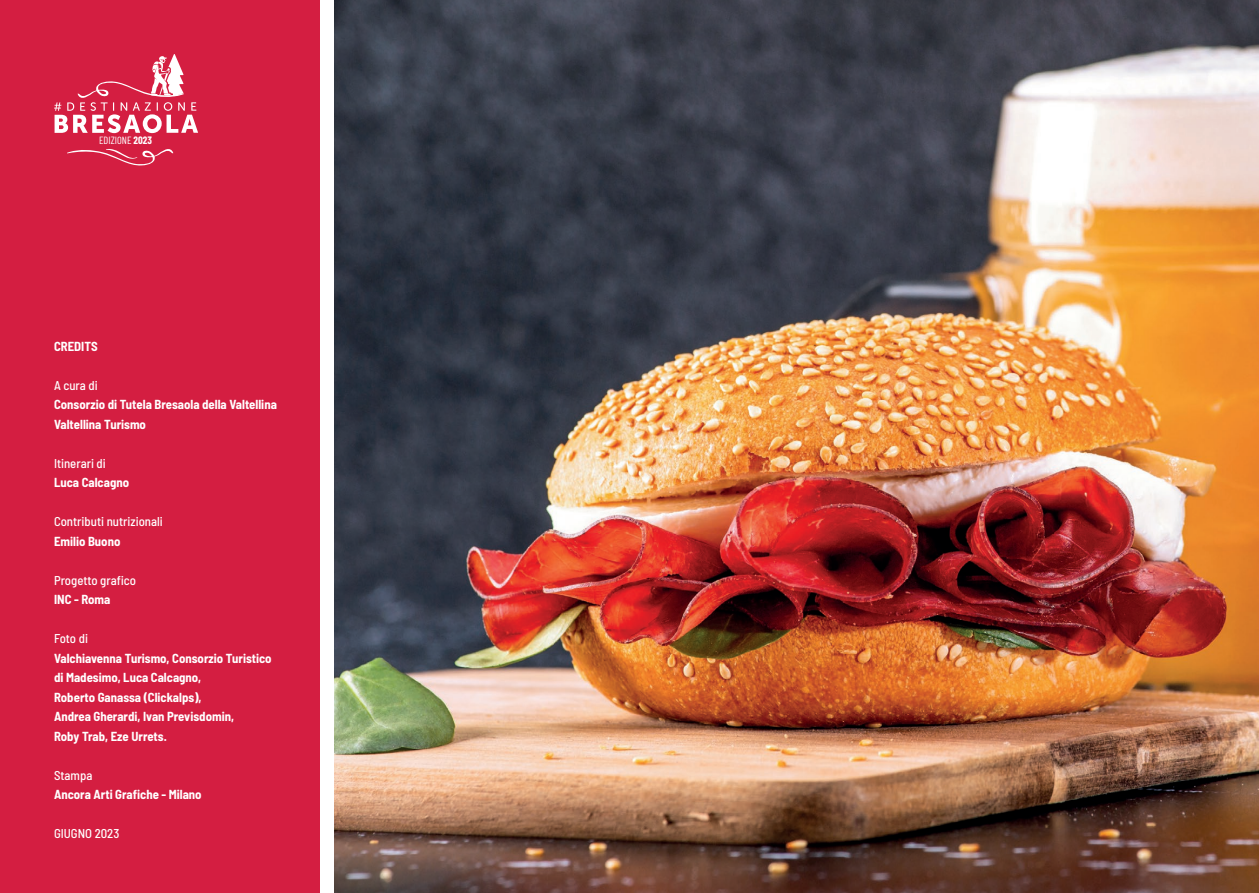
<style>
.page{position:relative;width:1259px;height:893px;background:#fff}
.page>*{position:absolute;margin:0;border:0;box-sizing:border-box;transform-origin:0 0}
.t1{font:700 semi-condensed 12.75px/19.5px "Barlow";color:#fff}
.t2{font:500 semi-condensed 12.75px "Barlow";color:#fff}
.t3{font:10.5px "Barlow Condensed";color:#fff}
.s1{font-weight:700}
</style>
<div class="page">
<img style="left:334px;top:0;width:925px;height:893px">
<div style="left:0;top:0;width:334px;height:893px;background:#d41e41"></div>
<div style="left:321px;top:0;width:13px;height:893px;background:#fff"></div>
<svg style="left:67px;top:149px;width:107px;height:17px"></svg>
<svg style="left:54px;top:54px;width:144px;height:79px"></svg>
<p class="t3" style="left:99px;top:133px;width:54px">EDIZIONE <span class="s1">2023</span></p>
<p class="t1" style="left:54px;top:336px;width:45px">CREDITS</p>
<p class="t2" style="left:54px;top:376px;width:45px">A cura di</p>
<p class="t1" style="left:54px;top:394px;width:224px">Consorzio di Tutela Bresaola della Valtellina</p>
<p class="t1" style="left:54px;top:414px;width:94px">Valtellina Turismo</p>
<p class="t2" style="left:54px;top:454px;width:53px">Itinerari di</p>
<p class="t1" style="left:54px;top:472px;width:77px">Luca Calcagno</p>
<p class="t2" style="left:54px;top:512px;width:110px">Contributi nutrizionali</p>
<p class="t1" style="left:54px;top:531px;width:68px">Emilio Buono</p>
<p class="t2" style="left:54px;top:571px;width:84px">Progetto grafico</p>
<p class="t1" style="left:54px;top:589px;width:58px">INC - Roma</p>
<p class="t2" style="left:54px;top:629px;width:35px">Foto di</p>
<p class="t1" style="left:54px;top:648px;width:219px">Valchiavenna Turismo, Consorzio Turistico di Madesimo, Luca Calcagno,<br>Roberto Ganassa (Clickalps),</p>
<p class="t1" style="left:54px;top:706px;width:181px">Andrea Gherardi, Ivan Previsdomin,</p>
<p class="t1" style="left:54px;top:726px;width:114px">Roby Trab, Eze Urrets.</p>
<p class="t2" style="left:54px;top:766px;width:40px">Stampa</p>
<p class="t1" style="left:54px;top:784px;width:149px">Ancora Arti Grafiche - Milano</p>
<p class="t2" style="left:54px;top:824px;width:67px">GIUGNO 2023</p>
</div>
